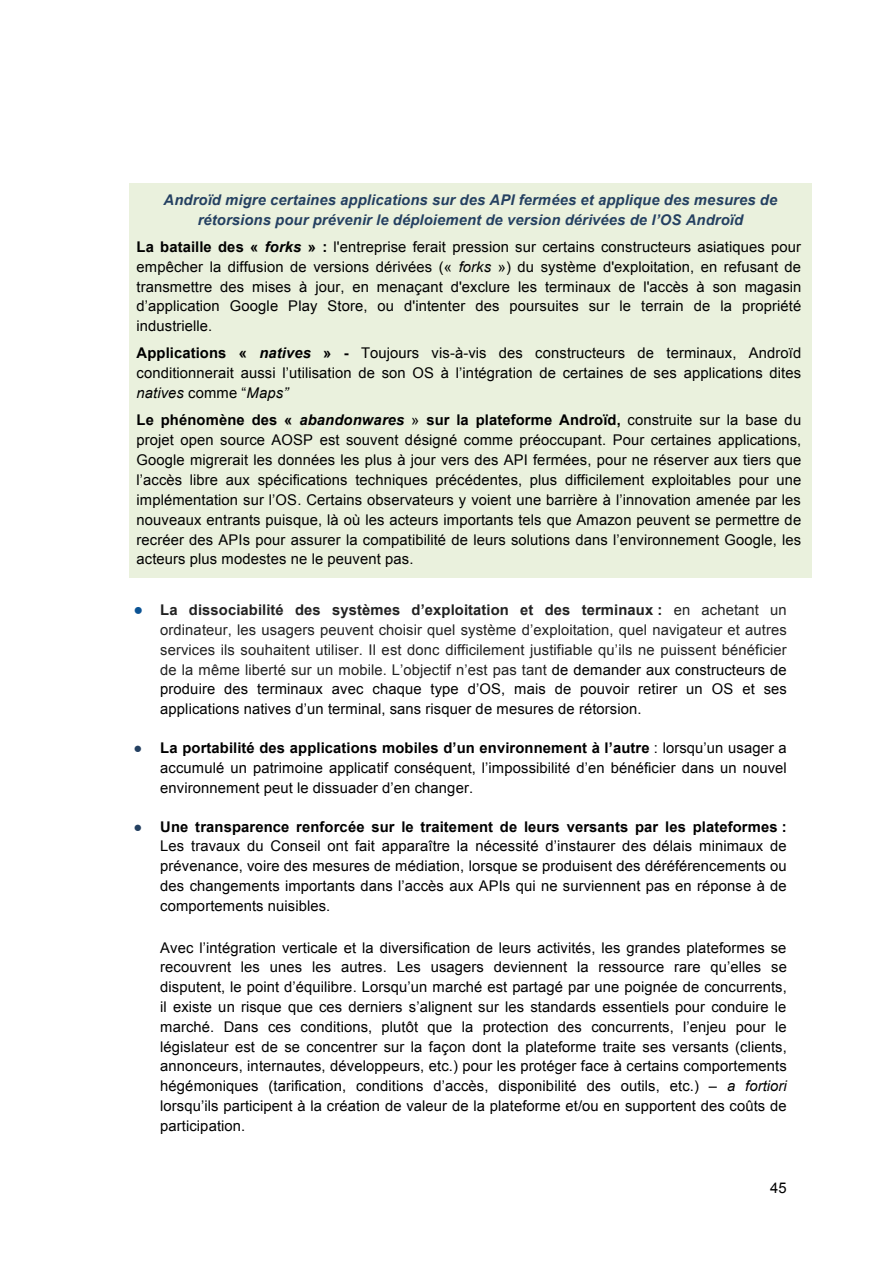
<style>
.page{position:relative;width:893px;height:1263px;background:#fff}
.page>*{position:absolute;margin:0;border:0;box-sizing:border-box;transform-origin:0 0}
.t1{font:14.7px/19.8px "Arial";letter-spacing:.01em;color:#000;text-align:justify}
.t2{font:14.7px/19.8px "Arial";letter-spacing:.01em;color:#222;text-align:justify}
.t3{font:italic 700 14.7px/19.8px "Arial";letter-spacing:.01em;color:#244061;text-align:center}
.s1{font-weight:700}
.s2{font-weight:700;font-style:italic}
.s3{font-style:italic}
.s4{font-size:16.2px;color:#0b5394}
.s5{color:#000}
.s6{color:#244061}
</style>
<div class="page">
<div style="left:136px;top:191px;width:668px;height:20px;background:#eaf1dd"></div>
<div style="left:136px;top:211px;width:668px;height:19px;background:#eaf1dd"></div>
<div style="left:136px;top:230px;width:668px;height:28px;background:#eaf1dd"></div>
<div style="left:136px;top:258px;width:668px;height:20px;background:#eaf1dd"></div>
<div style="left:136px;top:278px;width:668px;height:19px;background:#eaf1dd"></div>
<div style="left:136px;top:297px;width:668px;height:20px;background:#eaf1dd"></div>
<div style="left:136px;top:317px;width:668px;height:20px;background:#eaf1dd"></div>
<div style="left:136px;top:337px;width:668px;height:27px;background:#eaf1dd"></div>
<div style="left:136px;top:364px;width:668px;height:20px;background:#eaf1dd"></div>
<div style="left:136px;top:384px;width:668px;height:20px;background:#eaf1dd"></div>
<div style="left:136px;top:404px;width:668px;height:27px;background:#eaf1dd"></div>
<div style="left:136px;top:431px;width:668px;height:20px;background:#eaf1dd"></div>
<div style="left:136px;top:451px;width:668px;height:20px;background:#eaf1dd"></div>
<div style="left:136px;top:471px;width:668px;height:20px;background:#eaf1dd"></div>
<div style="left:136px;top:491px;width:668px;height:20px;background:#eaf1dd"></div>
<div style="left:136px;top:511px;width:668px;height:20px;background:#eaf1dd"></div>
<div style="left:136px;top:531px;width:668px;height:19px;background:#eaf1dd"></div>
<div style="left:136px;top:550px;width:668px;height:20px;background:#eaf1dd"></div>
<div style="left:129px;top:183px;width:682px;height:8px;background:#eaf1dd"></div>
<div style="left:129px;top:570px;width:682px;height:8px;background:#eaf1dd"></div>
<p class="t3" style="left:163px;top:190px;width:615px">Androïd migre certaines applications sur des API fermées et applique des mesures de rétorsions pour prévenir le déploiement de version dérivées de l’OS Androïd</p>
<p class="t1" style="left:136px;top:237px;width:666px"><span class="s1">La bataille des «</span> <span class="s2">forks</span> <span class="s1">» :</span> l'entreprise ferait pression sur certains constructeurs asiatiques pour empêcher la diffusion de versions dérivées (« <span class="s3">forks</span> ») du système d'exploitation, en refusant de transmettre des mises à jour, en menaçant d'exclure les terminaux de l'accès à son magasin d’application Google Play Store, ou d'intenter des poursuites sur le terrain de la propriété industrielle.</p>
<p class="t1" style="left:136px;top:343px;width:666px"><span class="s1">Applications «</span> <span class="s2">natives</span> <span class="s1">» -</span> Toujours vis-à-vis des constructeurs de terminaux, Androïd conditionnerait aussi l’utilisation de son OS à l’intégration de certaines de ses applications dites <span class="s3">natives</span> comme “<span class="s3">Maps”</span></p>
<p class="t1" style="left:136px;top:410px;width:666px"><span class="s1">Le phénomène des «</span> <span class="s2">abandonwares</span> » <span class="s1">sur la plateforme Androïd,</span> construite sur la base du projet open source AOSP est souvent désigné comme préoccupant. Pour certaines applications, Google migrerait les données les plus à jour vers des API fermées, pour ne réserver aux tiers que l’accès libre aux spécifications techniques précédentes, plus difficilement exploitables pour une implémentation sur l’OS. Certains observateurs y voient une barrière à l’innovation amenée par les nouveaux entrants puisque, là où les acteurs importants tels que Amazon peuvent se permettre de recréer des APIs pour assurer la compatibilité de leurs solutions dans l’environnement Google, les acteurs plus modestes ne le peuvent pas.</p>
<p class="t2" style="left:160px;top:600px;width:628px;text-indent:-27px"><span class="s4">●</span> <span class="s1">La dissociabilité des systèmes d’exploitation et des terminaux :</span> en achetant un ordinateur, les usagers peuvent choisir quel système d’exploitation, quel navigateur et autres services ils souhaitent utiliser. Il est donc difficilement justifiable qu’ils ne puissent bénéficier de la même liberté sur un mobile. L’objectif n’est pas tant <span class="s5">de demander aux constructeurs de produire des terminaux avec chaque type d’OS, mais de pouvoir retirer un OS et ses applications natives d’un terminal, sans risquer de mesures de rétorsion.</span></p>
<p class="t1" style="left:160px;top:738px;width:628px;text-indent:-27px"><span class="s6">●</span> <span class="s1">La portabilité des applications mobiles d’un environnement à l’autre</span> : lorsqu’un usager a accumulé un patrimoine applicatif conséquent, l’impossibilité d’en bénéficier dans un nouvel environnement peut le dissuader d’en changer.</p>
<p class="t1" style="left:160px;top:817px;width:628px;text-indent:-27px"><span class="s6">●</span> <span class="s1">Une transparence renforcée sur le traitement de leurs versants par les plateformes :<br></span>Les travaux du Conseil ont fait apparaître la nécessité d’instaurer des délais minimaux de prévenance, voire des mesures de médiation, lorsque se produisent des déréférencements ou des changements importants dans l’accès aux APIs qui ne surviennent pas en réponse à de comportements nuisibles.</p>
<p class="t1" style="left:160px;top:938px;width:628px">Avec l’intégration verticale et la diversification de leurs activités, les grandes plateformes se recouvrent les unes les autres. Les usagers deviennent la ressource rare qu’elles se disputent, le point d’équilibre. Lorsqu’un marché est partagé par une poignée de concurrents, il existe un risque que ces derniers s’alignent sur les standards essentiels pour conduire le marché. Dans ces conditions, plutôt que la protection des concurrents, l’enjeu pour le législateur est de se concentrer sur la façon dont la plateforme traite ses versants (clients, annonceurs, internautes, développeurs, etc.) pour les protéger face à certains comportements hégémoniques (tarification, conditions d’accès, disponibilité des outils, etc.) – <span class="s3">a fortiori </span>lorsqu’ils participent à la création de valeur de la plateforme et/ou en supportent des coûts de participation.</p>
<p class="t1" style="left:770px;top:1178px;width:18px">45</p>
</div>
